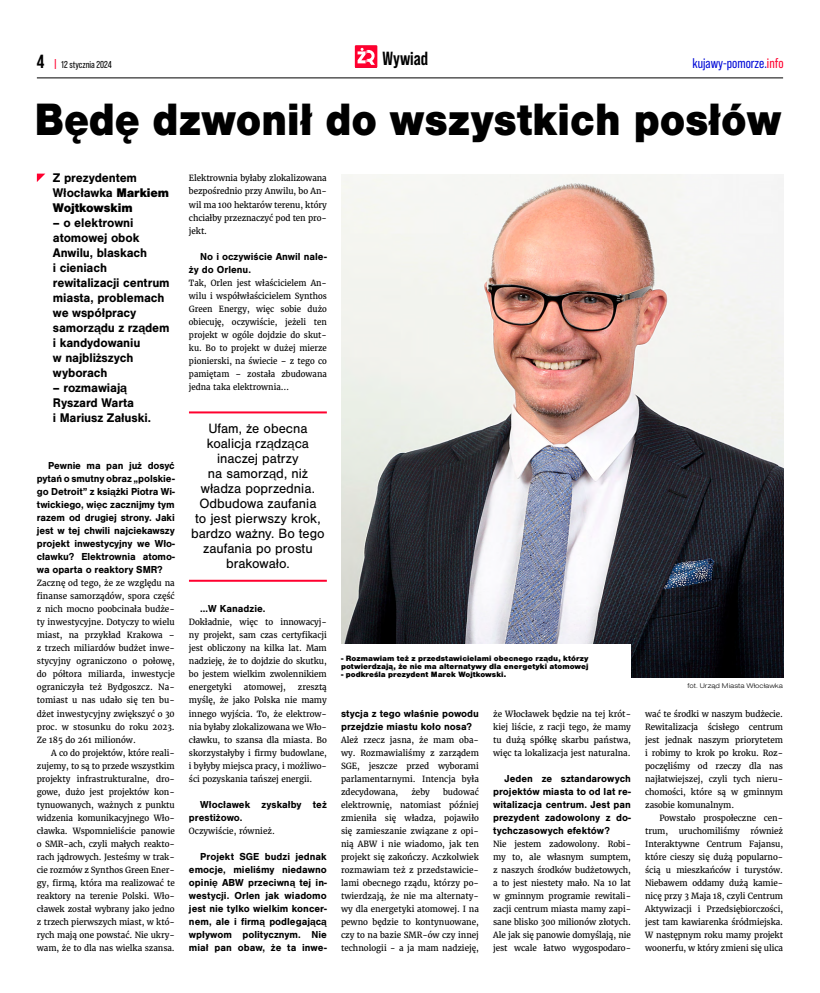
<style>
.page{position:relative;width:820px;height:993px;background:#fff}
.page>*{position:absolute;margin:0;border:0;box-sizing:border-box;transform-origin:0 0}
.t1{font:900 47px "Nimbus San";color:#000;scale:.9 1}
.t2{font:700 19px "Bebas Neue Pro";color:#000}
.t3{font:14px/15px "Nimbus San";color:#000;text-align:center}
.t4{font:14px "Bebas Neue Pro";color:#040cd7}
.t5{font:700 13px/15px "Nimbus San";letter-spacing:-.01em;color:#000;scale:.96 1}
.t6{font:700 10.5px/13px "Nimbus San";color:#000;text-align:justify}
.t7{font:10px "Bebas Neue Pro";color:#000}
.t8{font:8.5px/13px "Merriweather";letter-spacing:-.01em;color:#000;text-align:justify;scale:.96 1}
.t9{font:8.5px/13px "Merriweather";letter-spacing:-.01em;color:#000;text-align:justify;scale:.94 1}
.t10{font:900 8px/8.3px "Nimbus San";color:#000}
.t11{font:300 7px "Nimbus San Ext";color:#000}
.s1{font-weight:700;font-size:19px}
.s2{font-family:"Bebas Neue Pro Exp Bd";color:#ff002f}
.s3{color:#ff002f}
.s4{font-weight:900}
</style>
<div class="page">
<hr style="left:37px;top:78px;width:745px;height:1px;background:#000">
<div style="left:355px;top:45px;width:22px;height:23px;background:#ff002f"></div>
<svg style="left:357px;top:48px;width:18px;height:17px"></svg>
<img style="left:341px;top:174px;width:441px;height:503px">
<svg style="left:37px;top:173px;width:8px;height:9px"></svg>
<hr style="left:189px;top:411px;width:138px;height:2px;background:#ff002f">
<hr style="left:189px;top:579px;width:138px;height:2px;background:#ff002f">
<div style="left:338px;top:643px;width:292px;height:43px;background:#fff"></div>
<p class="t7" style="left:37px;top:59px;width:76px"><span class="s1">4</span> <span class="s2">|</span> 12 stycznia 2024</p>
<h2 class="t2" style="left:382px;top:47px;width:47px">Wywiad</h2>
<h3 class="t4" style="left:692px;top:55px;width:92px">kujawy-pomorze.<span class="s3">info</span></h3>
<h1 class="t1" style="left:35px;top:92px;width:830px">Będę dzwonił do wszystkich posłów</h1>
<h3 class="t5" style="left:53px;top:170px;width:123px">Z prezydentem<br>Włocławka <span class="s4">Markiem<br>Wojtkowskim</span></h3>
<h3 class="t5" style="left:53px;top:215px;width:123px">– o elektrowni atomowej obok<br>Anwilu, blaskach<br>i cieniach rewitalizacji centrum miasta, problemach we współpracy samorządu z rządem i kandydowaniu<br>w najbliższych wyborach</h3>
<h3 class="t5" style="left:53px;top:380px;width:104px">– rozmawiają<br>Ryszard Warta<br>i Mariusz Załuski.</h3>
<p class="t6" style="left:37px;top:458px;width:139px;text-indent:11px">Pewnie ma pan już dosyć pytań o smutny obraz „polskie&shy;go Detroit” z książki Piotra Wi&shy;twickiego, więc zacznijmy tym razem od drugiej strony. Jaki jest w tej chwili najciekawszy projekt inwestycyjny we Wło&shy;cławku? Elektrownia atomo&shy;wa oparta o reaktory SMR?</p>
<p class="t8" style="left:37px;top:576px;width:145px">Zacznę od tego, że ze względu na finanse samorządów, spora część z nich mocno poobcinała budże&shy;ty inwestycyjne. Dotyczy to wielu miast, na przykład Krakowa – z trzech miliardów budżet inwe&shy;stycyjny ograniczono o połowę, do półtora miliarda, inwestycje ograniczyła też Bydgoszcz. Na&shy;tomiast u nas udało się ten bu&shy;dżet inwestycyjny zwiększyć o 30 proc. w stosunku do roku 2023.<br>Ze 185 do 261 milionów.</p>
<p class="t8" style="left:37px;top:745px;width:145px;text-indent:14px">A co do projektów, które reali&shy;zujemy, to są to przede wszystkim projekty infrastrukturalne, dro&shy;gowe, dużo jest projektów kon&shy;tynuowanych, ważnych z punktu widzenia komunikacyjnego Wło&shy;cławka. Wspomnieliście panowie o SMR-ach, czyli małych reakto&shy;rach jądrowych. Jesteśmy w trak&shy;cie rozmów z Synthos Green Ener&shy;gy, firmą, która ma realizować te reaktory na terenie Polski. Wło&shy;cławek został wybrany jako jedno z trzech pierwszych miast, w któ&shy;rych mają one powstać. Nie ukry&shy;wam, że to dla nas wielka szansa.</p>
<p class="t8" style="left:189px;top:172px;width:145px">Elektrownia byłaby zlokalizowana bezpośrednio przy Anwilu, bo An&shy;wil ma 100 hektarów terenu, który chciałby przeznaczyć pod ten pro&shy;jekt.</p>
<p class="t6" style="left:189px;top:250px;width:139px;text-indent:11px">No i oczywiście Anwil nale&shy;ży do Orlenu.</p>
<p class="t9" style="left:189px;top:276px;width:148px">Tak, Orlen jest właścicielem An&shy;wilu i współwłaścicielem Synthos Green Energy, więc sobie dużo obiecuję, oczywiście, jeżeli ten projekt w ogóle dojdzie do skut&shy;ku. Bo to projekt w dużej mierze pionierski, na świecie – z tego co pamiętam – została zbudowana jedna taka elektrownia…</p>
<h3 class="t3" style="left:191px;top:421px;width:135px">Ufam, że obecna koalicja rządząca inaczej patrzy<br>na samorząd, niż władza poprzednia.<br>Odbudowa zaufania<br>to jest pierwszy krok, bardzo ważny. Bo tego zaufania po prostu brakowało.</h3>
<p class="t6" style="left:200px;top:602px;width:67px">…W Kanadzie.</p>
<p class="t8" style="left:189px;top:615px;width:145px">Dokładnie, więc to innowacyj&shy;ny projekt, sam czas certyfikacji jest obliczony na kilka lat. Mam nadzieję, że to dojdzie do skutku, bo jestem wielkim zwolennikiem energetyki</p>
<p class="t10" style="left:341px;top:653px;width:249px">- Rozmawiam też z przedstawicielami obecnego rządu, którzy potwierdzają, że nie ma alternatywy dla energetyki atomowej</p>
<p class="t10" style="left:341px;top:670px;width:166px">- podkreśla prezydent Marek Wojtkowski.</p>
<p class="t11" style="left:687px;top:680px;width:97px">fot. Urząd Miasta Włocławka</p>
<p class="t8" style="left:244px;top:680px;width:45px">atomowej,</p>
<p class="t8" style="left:189px;top:680px;width:145px;text-indent:109px">zresztą myślę, że jako Polska nie mamy innego wyjścia. To, że elektrow&shy;nia byłaby zlokalizowana we Wło&shy;cławku, to szansa dla miasta. Bo skorzystałyby i firmy budowlane, i byłyby miejsca pracy, i możliwo&shy;ści pozyskania tańszej energii.</p>
<p class="t6" style="left:189px;top:797px;width:139px;text-indent:11px">Włocławek zyskałby też prestiżowo.</p>
<p class="t8" style="left:189px;top:824px;width:91px">Oczywiście, również.</p>
<p class="t6" style="left:189px;top:849px;width:139px;text-indent:11px">Projekt SGE budzi jednak emocje, mieliśmy niedawno opinię ABW przeciwną tej in&shy;westycji. Orlen jak wiadomo jest nie tylko wielkim koncer&shy;nem, ale i firmą podlegającą wpływom politycznym. Nie miał pan obaw, że ta inwe-</p>
<p class="t8" style="left:493px;top:706px;width:145px">że Włocławek będzie na tej krót&shy;kiej liście, z racji tego, że mamy tu dużą spółkę skarbu państwa, więc ta lokalizacja jest naturalna.</p>
<p class="t6" style="left:493px;top:771px;width:139px;text-indent:11px">Jeden ze sztandarowych projektów miasta to od lat re&shy;witalizacja centrum. Jest pan prezydent zadowolony z do&shy;tychczasowych efektów?</p>
<p class="t8" style="left:493px;top:837px;width:145px">Nie jestem zadowolony. Robi&shy;my to, ale własnym sumptem, z naszych środków budżetowych, a to jest niestety mało. Na 10 lat w gminnym programie rewitali&shy;zacji centrum miasta mamy zapi&shy;sane blisko 300 milionów złotych.<br>Ale jak się panowie domyślają, nie jest wcale łatwo wygospodaro-</p>
<p class="t8" style="left:645px;top:706px;width:145px">wać te środki w naszym budżecie.<br>Rewitalizacja ścisłego centrum jest jednak naszym priorytetem i robimy to krok po kroku. Roz&shy;poczęliśmy od rzeczy dla nas najłatwiejszej, czyli tych nieru&shy;chomości, które są w gminnym zasobie komunalnym.</p>
<p class="t8" style="left:645px;top:811px;width:145px;text-indent:14px">Powstało prospołeczne cen&shy;trum, uruchomiliśmy również Interaktywne Centrum Fajansu, które cieszy się dużą popularno&shy;ścią u mieszkańców i turystów.<br>Niebawem oddamy dużą kamie&shy;nicę przy 3 Maja 18, czyli Centrum Aktywizacji i Przedsiębiorczości, jest tam kawiarenka śródmiejska.<br>W następnym roku mamy projekt woonerfu, w który zmieni się ulica</p>
<p class="t6" style="left:341px;top:706px;width:139px">stycja z tego właśnie powodu przejdzie miastu koło nosa?</p>
<p class="t8" style="left:341px;top:732px;width:145px">Ależ rzecz jasna, że mam oba&shy;wy. Rozmawialiśmy z zarządem SGE, jeszcze przed wyborami parlamentarnymi. Intencja była zdecydowana,</p>
<p class="t8" style="left:341px;top:785px;width:145px;text-indent:102px">budować elektrownię, natomiast później zmieniła się władza, pojawiło się zamieszanie związane z opi&shy;nią ABW i nie wiadomo, jak ten projekt się zakończy. Aczkolwiek rozmawiam też z przedstawicie&shy;lami obecnego rządu, którzy po&shy;twierdzają, że nie ma alternaty&shy;wy dla energetyki atomowej. I na pewno będzie to kontynuowane, czy to na bazie SMR-ów czy innej technologii - a ja mam nadzieję,</p>
<p class="t8" style="left:411px;top:785px;width:21px">żeby</p>
</div>
